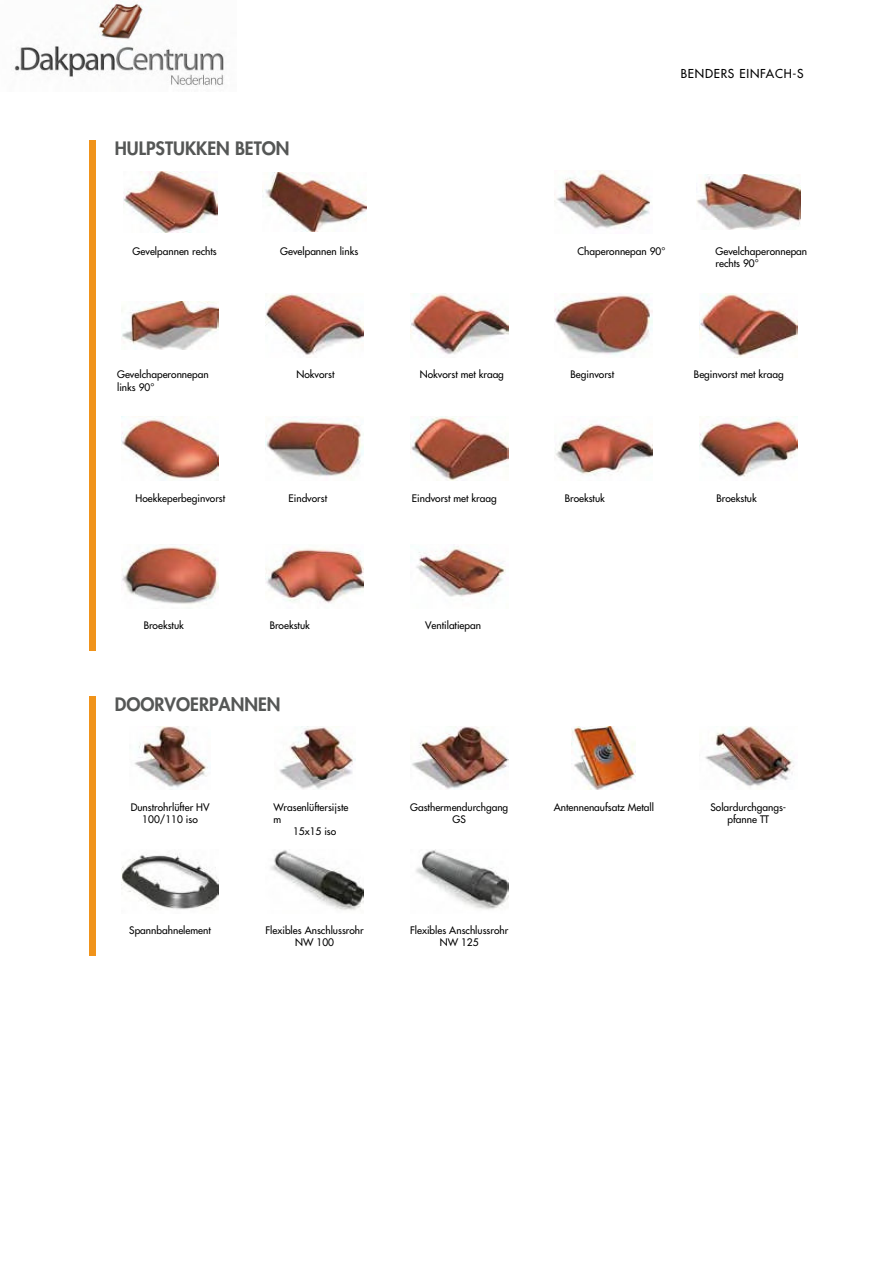
<style>
.page{position:relative;width:893px;height:1263px;background:#fff}
.page>*{position:absolute;margin:0;border:0;box-sizing:border-box;transform-origin:0 0}
.t1{font:800 18px "Futura Std";color:#555756}
.t2{font:500 12px "Futura Std";letter-spacing:.06em;color:#000}
.t3{font:500 10.2px/12.1px "Futura Std";color:#000;text-align:center}
</style>
<div class="page">
<img style="left:705px;top:726px;width:89px;height:62px">
<img style="left:572px;top:726px;width:64px;height:64px">
<img style="left:412px;top:726px;width:96px;height:64px">
<img style="left:279px;top:726px;width:76px;height:64px">
<img style="left:134px;top:726px;width:74px;height:64px">
<img style="left:266px;top:293px;width:98px;height:62px">
<img style="left:555px;top:170px;width:95px;height:59px">
<div style="left:89px;top:140px;width:7px;height:511px;background:#f0931a"></div>
<img style="left:555px;top:294px;width:98px;height:62px">
<img style="left:410px;top:293px;width:98px;height:62px">
<img style="left:699px;top:293px;width:98px;height:64px">
<img style="left:410px;top:417px;width:98px;height:63px">
<img style="left:555px;top:424px;width:98px;height:52px">
<img style="left:699px;top:417px;width:98px;height:60px">
<img style="left:416px;top:544px;width:90px;height:53px">
<div style="left:89px;top:696px;width:7px;height:260px;background:#f0931a"></div>
<img style="left:271px;top:850px;width:93px;height:60px">
<img style="left:121px;top:854px;width:98px;height:56px">
<img style="left:416px;top:849px;width:92px;height:61px">
<img style="left:263px;top:172px;width:103px;height:60px">
<img style="left:123px;top:172px;width:94px;height:60px">
<img style="left:121px;top:544px;width:98px;height:60px">
<img style="left:266px;top:548px;width:98px;height:55px">
<img style="left:121px;top:417px;width:98px;height:63px">
<img style="left:266px;top:417px;width:98px;height:60px">
<img style="left:696px;top:175px;width:104px;height:54px">
<img style="left:122px;top:302px;width:96px;height:47px">
<img style="left:14px;top:1px;width:210px;height:85px">
<h1 class="t1" style="left:115px;top:141px;width:176px">HULPSTUKKEN BETON</h1>
<p class="t3" style="left:133px;top:246px;width:86px">Gevelpannen rechts</p>
<p class="t3" style="left:280px;top:246px;width:80px">Gevelpannen links</p>
<p class="t2" style="left:681px;top:67px;width:124px">BENDERS EINFACH-S</p>
<p class="t3" style="left:577px;top:246px;width:89px">Chaperonnepan 90°</p>
<p class="t3" style="left:716px;top:246px;width:93px">Gevelchaperonnepan</p>
<p class="t3" style="left:716px;top:258px;width:45px">rechts 90°</p>
<p class="t3" style="left:117px;top:369px;width:93px">Gevelchaperonnepan</p>
<p class="t3" style="left:296px;top:369px;width:39px">Nokvorst</p>
<p class="t3" style="left:420px;top:369px;width:86px">Nokvorst met kraag</p>
<p class="t3" style="left:570px;top:369px;width:45px">Beginvorst</p>
<p class="t3" style="left:694px;top:369px;width:91px">Beginvorst met kraag</p>
<p class="t3" style="left:117px;top:382px;width:39px">links 90°</p>
<p class="t3" style="left:136px;top:492px;width:91px">Hoekkeperbeginvorst</p>
<p class="t3" style="left:289px;top:492px;width:40px">Eindvorst</p>
<p class="t3" style="left:412px;top:492px;width:86px">Eindvorst met kraag</p>
<p class="t3" style="left:565px;top:492px;width:42px">Broekstuk</p>
<p class="t3" style="left:716px;top:492px;width:42px">Broekstuk</p>
<p class="t3" style="left:144px;top:620px;width:42px">Broekstuk</p>
<p class="t3" style="left:270px;top:620px;width:42px">Broekstuk</p>
<p class="t3" style="left:425px;top:620px;width:58px">Ventilatiepan</p>
<h1 class="t1" style="left:115px;top:696px;width:167px">DOORVOERPANNEN</h1>
<p class="t3" style="left:131px;top:802px;width:80px">Dunstrohrlüfter HV<br>100/110 iso</p>
<p class="t3" style="left:410px;top:802px;width:100px">Gasthermendurchgang<br>GS</p>
<p class="t3" style="left:554px;top:802px;width:102px">Antennenaufsatz Metall</p>
<p class="t3" style="left:710px;top:802px;width:77px">Solardurchgangs&shy;pfanne TT</p>
<p class="t3" style="left:273px;top:802px;width:76px">Wrasenlüftersijste</p>
<p class="t3" style="left:273px;top:814px;width:9px">m</p>
<p class="t3" style="left:293px;top:826px;width:45px">15x15 iso</p>
<p class="t3" style="left:129px;top:925px;width:83px">Spannbahnelement</p>
<p class="t3" style="left:265px;top:925px;width:100px">Flexibles Anschlussrohr<br>NW 100</p>
<p class="t3" style="left:410px;top:925px;width:100px">Flexibles Anschlussrohr<br>NW 125</p>
</div>
